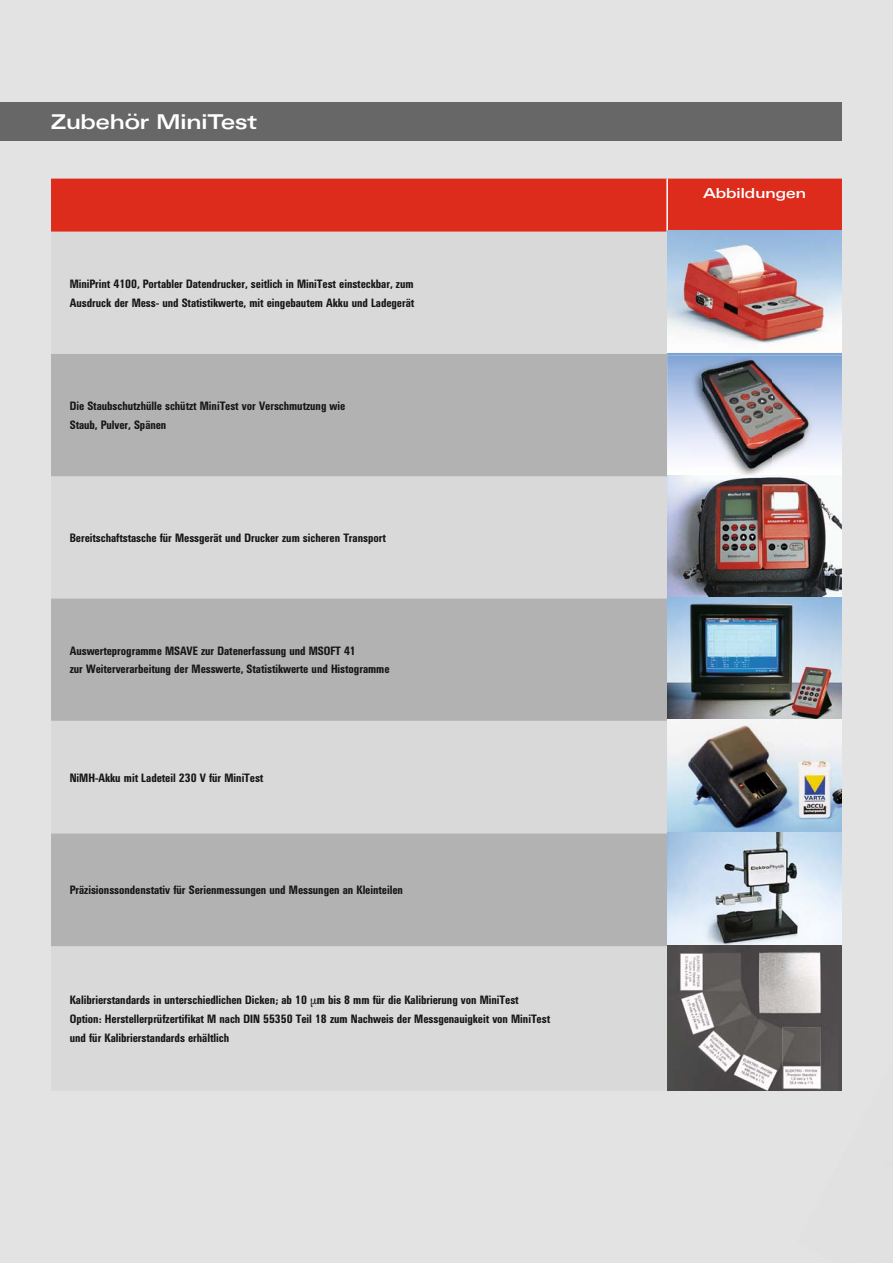
<style>
.page{position:relative;width:893px;height:1263px;background:#e3e3e3}
.page>*{position:absolute;margin:0;border:0;box-sizing:border-box;transform-origin:0 0}
.t1{font:700 21px "Univers Extended BQ";letter-spacing:-.005em;color:#fff}
.t2{font:700 14.25px "Univers Extended BQ";color:#fff}
.t3{font:700 12px/18.8px "Univers Condensed BQ";letter-spacing:-.005em;color:#151616}
</style>
<div class="page">
<div style="left:51px;top:179px;width:791px;height:53px;background:#dd2b1c"></div>
<svg style="left:51px;top:354px;width:616px;height:592px;fill:#b2b2b3"></svg>
<hr style="left:666px;top:179px;width:2px;height:53px;background:#fff">
<div style="left:0;top:102px;width:842px;height:38px;background:#676767"></div>
<img style="left:667px;top:231px;width:175px;height:122px">
<svg style="left:667px;top:353px;width:175px;height:122px"></svg>
<img style="left:691px;top:357px;width:122px;height:118px">
<img style="left:667px;top:356px;width:44px;height:39px">
<img style="left:711px;top:356px;width:87px;height:1px">
<img style="left:798px;top:356px;width:44px;height:39px">
<img style="left:667px;top:395px;width:25px;height:77px">
<img style="left:813px;top:395px;width:29px;height:77px">
<img style="left:667px;top:475px;width:175px;height:470px">
<div style="left:667px;top:945px;width:175px;height:146px;background:#4e4e4d"></div>
<img style="left:679px;top:945px;width:144px;height:146px">
<h1 class="t1" style="left:51px;top:114px;width:208px">Zubehör MiniTest</h1>
<p class="t3" style="left:70px;top:275px;width:346px">MiniPrint 4100, Portabler Datendrucker, seitlich in MiniTest einsteckbar, zum<br>Ausdruck der Mess- und Statistikwerte, mit eingebautem Akku und Ladegerät</p>
<p class="t3" style="left:70px;top:398px;width:277px">Die Staubschutzhülle schützt MiniTest vor Verschmutzung wie<br>Staub, Pulver, Spänen</p>
<p class="t3" style="left:70px;top:529px;width:318px">Bereitschaftstasche für Messgerät und Drucker zum sicheren Transport</p>
<p class="t3" style="left:70px;top:642px;width:321px">Auswerteprogramme MSAVE zur Datenerfassung und MSOFT 41<br>zur Weiterverarbeitung der Messwerte, Statistikwerte und Histogramme</p>
<p class="t3" style="left:70px;top:769px;width:195px">NiMH-Akku mit Ladeteil 230 V für MiniTest</p>
<p class="t3" style="left:70px;top:882px;width:335px">Präzisionssondenstativ für Serienmessungen und Messungen an Kleinteilen</p>
<p class="t3" style="left:70px;top:992px;width:482px">Kalibrierstandards in unterschiedlichen Dicken; ab 10 μm bis 8 mm für die Kalibrierung von MiniTest<br>Option: Herstellerprüfzertifikat M nach DIN 55350 Teil 18 zum Nachweis der Messgenauigkeit von MiniTest und für Kalibrierstandards erhältlich</p>
<p class="t2" style="left:703px;top:188px;width:105px">Abbildungen</p>
</div>
